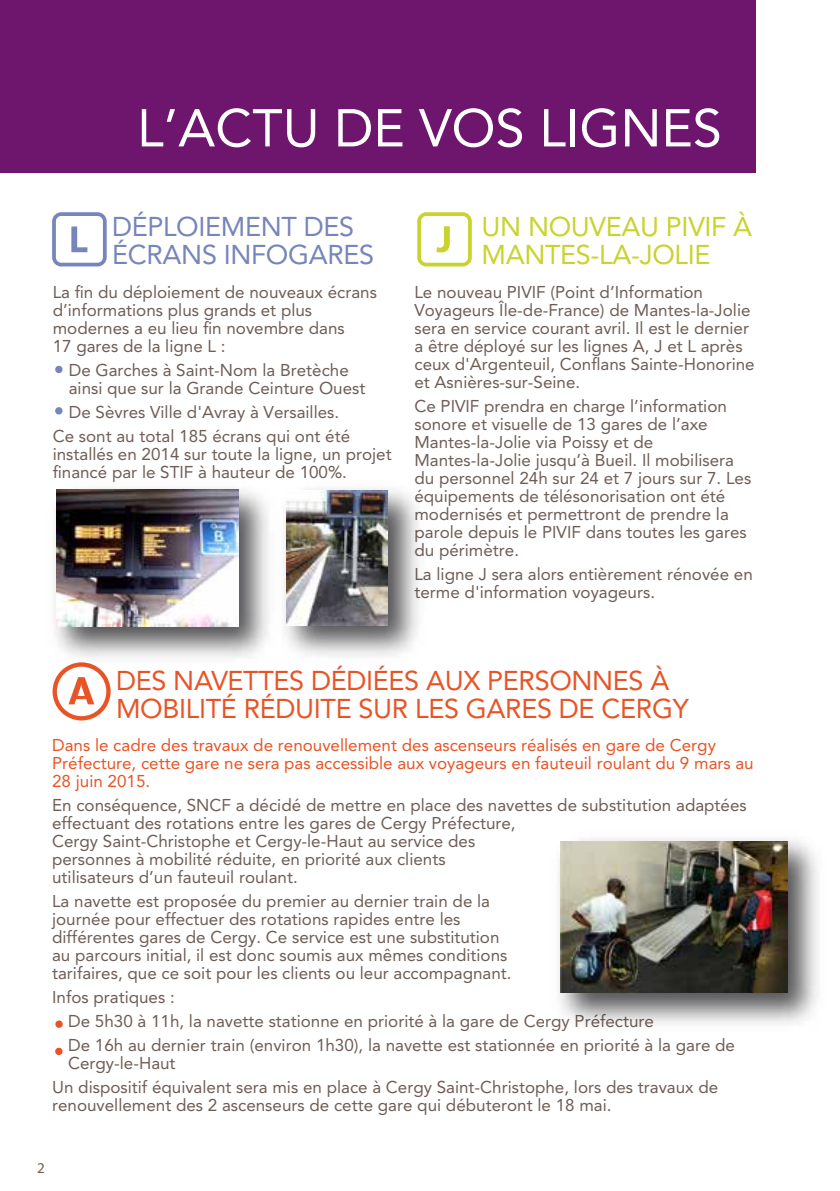
<style>
.page{position:relative;width:840px;height:1191px;background:#fff}
.page>*{position:absolute;margin:0;border:0;box-sizing:border-box;transform-origin:0 0}
.t1{font:52.6px "Avenir LT Std";color:#fff}
.t2{font:27px/28px "Avenir LT Std";letter-spacing:-.015em;color:#e85425}
.t3{font:27px/28px "Avenir LT Std";letter-spacing:-.015em;color:#c8d32d}
.t4{font:27px/28px "Avenir LT Std";letter-spacing:-.015em;color:#7685bc}
.t5{font:17px/18px "Avenir LT Std";color:#6e5d55}
.t6{font:17px/18px "Avenir LT Std";color:#e85425}
.t7{font:15px "Myriad Pro";color:#6e5d51}
</style>
<div class="page">
<div style="left:0;top:0;width:755px;height:173px;background:#6e156e"></div>
<svg style="left:53px;top:671px;width:58px;height:49px"></svg>
<svg style="left:52px;top:212px;width:55px;height:54px"></svg>
<svg style="left:417px;top:212px;width:54px;height:54px"></svg>
<div style="left:55px;top:1020px;width:8px;height:7px;background:#e85425;border-radius:50%"></div>
<div style="left:55px;top:1047px;width:7px;height:8px;background:#e85425;border-radius:50%"></div>
<div style="left:55px;top:366px;width:7px;height:7px;background:#7685bc;border-radius:50%"></div>
<div style="left:55px;top:407px;width:7px;height:7px;background:#7685bc;border-radius:50%"></div>
<img style="left:54px;top:488px;width:215px;height:183px">
<img style="left:56px;top:490px;width:183px;height:136px">
<img style="left:284px;top:488px;width:135px;height:168px">
<img style="left:287px;top:491px;width:100px;height:134px">
<img style="left:558px;top:838px;width:260px;height:187px">
<img style="left:560px;top:841px;width:227px;height:151px">
<h1 class="t1" style="left:137px;top:98px;width:586px">L’ACTU DE VOS LIGNES</h1>
<h2 class="t4" style="left:112px;top:213px;width:263px">DÉPLOIEMENT DES<br>ÉCRANS INFOGARES</h2>
<h2 class="t3" style="left:481px;top:213px;width:272px">UN NOUVEAU PIVIF À<br>MANTES-LA-JOLIE</h2>
<p class="t5" style="left:414px;top:283px;width:341px">Le nouveau PIVIF (Point d’Information Voyageurs Île-de-France) de Mantes-la-Jolie sera en service courant avril. Il est le dernier a être déployé sur les lignes A, J et L après ceux d'Argenteuil, Conflans Sainte-Honorine et Asnières-sur-Seine.</p>
<p class="t5" style="left:414px;top:397px;width:338px">Ce PIVIF prendra en charge l’information sonore et visuelle de 13 gares de l’axe Mantes-la-Jolie via Poissy et de Mantes-la-Jolie jusqu’à Bueil. Il mobilisera du personnel 24h sur 24 et 7 jours sur 7. Les équipements de télésonorisation ont été modernisés et permettront de prendre la parole depuis le PIVIF dans toutes les gares du périmètre.</p>
<p class="t5" style="left:414px;top:565px;width:339px">La ligne J sera alors entièrement rénovée en terme d'information voyageurs.</p>
<p class="t5" style="left:53px;top:283px;width:325px">La fin du déploiement de nouveaux écrans d’informations plus grands et plus modernes a eu lieu fin novembre dans<br>17 gares de la ligne L :</p>
<p class="t5" style="left:69px;top:361px;width:298px">De Garches à Saint-Nom la Bretèche ainsi que sur la Grande Ceinture Ouest</p>
<p class="t5" style="left:53px;top:400px;width:299px;line-height:24px;text-align:center">De Sèvres Ville d'Avray à Versailles.<br>Ce sont au total 185 écrans qui ont été</p>
<p class="t5" style="left:53px;top:445px;width:340px">installés en 2014 sur toute la ligne, un projet financé par le STIF à hauteur de 100%.</p>
<h2 class="t2" style="left:116px;top:666px;width:573px">DES NAVETTES DÉDIÉES AUX PERSONNES À<br>MOBILITÉ RÉDUITE SUR LES GARES DE CERGY</h2>
<p class="t6" style="left:52px;top:736px;width:702px">Dans le cadre des travaux de renouvellement des ascenseurs réalisés en gare de Cergy<br>Préfecture, cette gare ne sera pas accessible aux voyageurs en fauteuil roulant du 9 mars au<br>28 juin 2015.</p>
<p class="t5" style="left:52px;top:796px;width:695px">En conséquence, SNCF a décidé de mettre en place des navettes de substitution adaptées effectuant des rotations entre les gares de Cergy Préfecture,<br>Cergy Saint-Christophe et Cergy-le-Haut au service des<br>personnes à mobilité réduite, en priorité aux clients<br>utilisateurs d’un fauteuil roulant.</p>
<p class="t5" style="left:52px;top:892px;width:460px">La navette est proposée du premier au dernier train de la journée pour effectuer des rotations rapides entre les différentes gares de Cergy. Ce service est une substitution au parcours initial, il est donc soumis aux mêmes conditions tarifaires, que ce soit pour les clients ou leur accompagnant.</p>
<p class="t5" style="left:68px;top:985px;width:668px;line-height:24px;text-indent:-16px">Infos pratiques :<br>De 5h30 à 11h, la navette stationne en priorité à la gare de Cergy Préfecture<br>De 16h au dernier train (environ 1h30), la navette est stationnée en priorité à la gare de</p>
<p class="t5" style="left:52px;top:1051px;width:667px;line-height:24px;text-indent:16px">Cergy-le-Haut<br>Un dispositif équivalent sera mis en place à Cergy Saint-Christophe, lors des travaux de</p>
<p class="t5" style="left:52px;top:1096px;width:560px">renouvellement des 2 ascenseurs de cette gare qui débuteront le 18 mai.</p>
<p class="t7" style="left:37px;top:1158px;width:9px">2</p>
</div>
